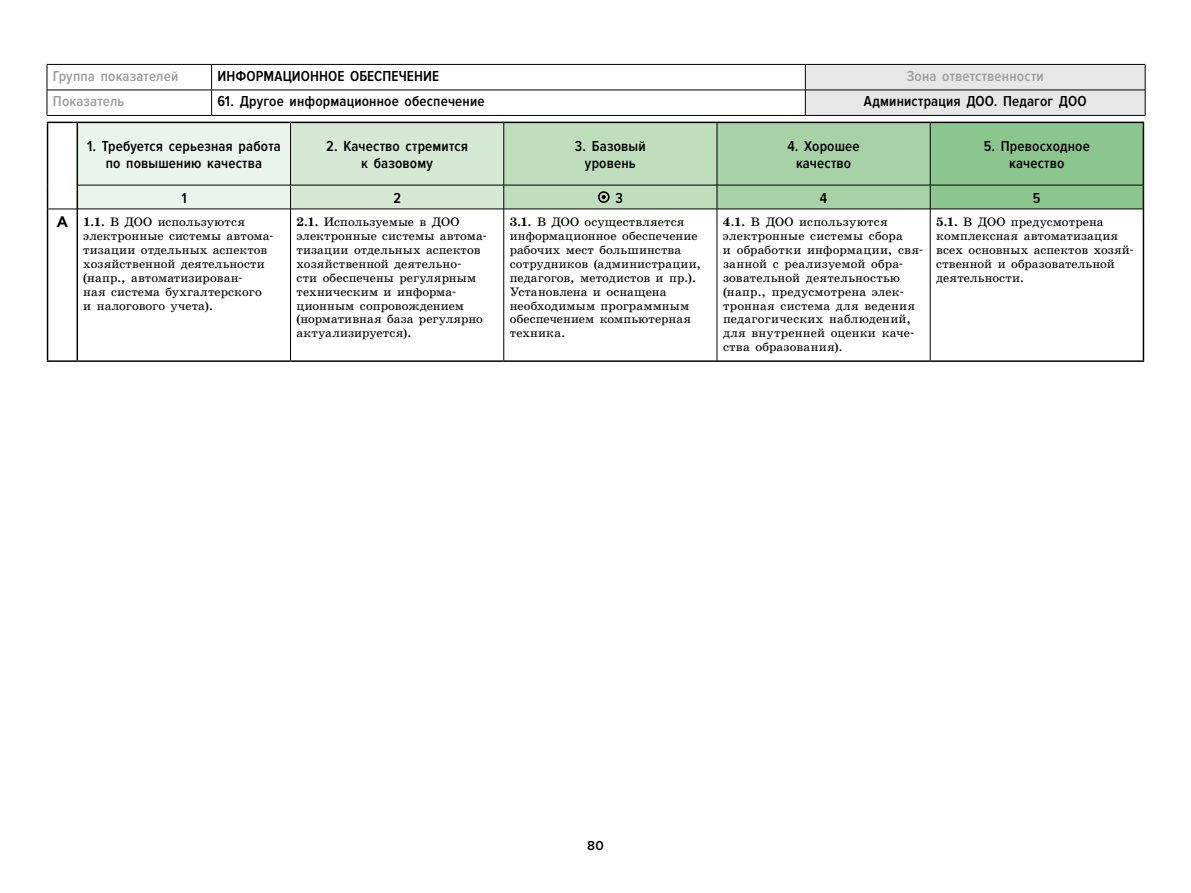
<style>
.page{position:relative;width:1191px;height:893px;background:#fff}
.page>*{position:absolute;margin:0;border:0;box-sizing:border-box;transform-origin:0 0}
.t1{font:600 15px/17px "Proxima Nova Cond";letter-spacing:.01em;color:#000;text-align:center}
.t2{font:600 15px "Proxima Nova Cond";letter-spacing:.01em;color:#9d9d9c}
.t3{font:600 13.5px "Proxima Nova";color:#000}
.t4{font:12.45px/14px "School Book C San Pin";letter-spacing:.01em;color:#000}
.s1{font-family:"Textbook New";font-weight:700;font-size:15.3px}
.s2{font-weight:700}
</style>
<div class="page">
<hr style="left:47px;top:64px;width:165px;height:1px;background:#000">
<hr style="left:212px;top:64px;width:593px;height:1px;background:#000">
<hr style="left:47px;top:90px;width:165px;height:1px;background:#000">
<svg style="left:47px;top:65px;width:1px;height:50px"></svg>
<hr style="left:212px;top:90px;width:593px;height:1px;background:#000">
<svg style="left:211px;top:65px;width:1px;height:50px"></svg>
<svg style="left:805px;top:64px;width:341px;height:51px"></svg>
<hr style="left:47px;top:115px;width:165px;height:1px;background:#000">
<hr style="left:212px;top:115px;width:593px;height:1px;background:#000">
<hr style="left:805px;top:115px;width:340px;height:1px;background:#000">
<hr style="left:290px;top:209px;width:1px;height:151px;background:#000">
<hr style="left:503px;top:209px;width:1px;height:151px;background:#000">
<hr style="left:716px;top:209px;width:1px;height:151px;background:#000">
<hr style="left:930px;top:209px;width:1px;height:151px;background:#000">
<hr style="left:930px;top:122px;width:214px;height:1px;background:#000">
<hr style="left:1142px;top:123px;width:2px;height:62px;background:#000">
<hr style="left:1142px;top:185px;width:2px;height:24px;background:#000">
<hr style="left:47px;top:209px;width:1px;height:151px;background:#000">
<hr style="left:77px;top:209px;width:1px;height:151px;background:#000">
<hr style="left:1142px;top:209px;width:2px;height:151px;background:#000">
<hr style="left:47px;top:360px;width:30px;height:2px;background:#000">
<hr style="left:77px;top:360px;width:213px;height:2px;background:#000">
<hr style="left:290px;top:360px;width:214px;height:2px;background:#000">
<hr style="left:504px;top:360px;width:213px;height:2px;background:#000">
<hr style="left:717px;top:360px;width:213px;height:2px;background:#000">
<hr style="left:930px;top:360px;width:214px;height:2px;background:#000">
<svg style="left:47px;top:122px;width:1096px;height:88px"></svg>
<p class="t2" style="left:53px;top:67px;width:127px">Группа показателей</p>
<p class="t1" style="left:218px;top:67px;width:223px">ИНФОРМАЦИОННОЕ ОБЕСПЕЧЕНИЕ</p>
<p class="t2" style="left:906px;top:67px;width:138px">Зона ответственности</p>
<p class="t2" style="left:53px;top:93px;width:73px">Показатель</p>
<p class="t1" style="left:218px;top:93px;width:268px">61. Другое информационное обеспечение</p>
<p class="t1" style="left:864px;top:93px;width:224px">Администрация ДОО. Педагог ДОО</p>
<p class="t1" style="left:87px;top:138px;width:195px">1. Требуется серьезная работа по повышению качества</p>
<p class="t1" style="left:326px;top:138px;width:143px">2. Качество стремится к базовому</p>
<p class="t1" style="left:575px;top:138px;width:72px">3. Базовый уровень</p>
<p class="t1" style="left:787px;top:138px;width:74px">4. Хорошее качество</p>
<p class="t1" style="left:983px;top:138px;width:107px">5. Превосходное качество</p>
<p class="t1" style="left:182px;top:190px;width:7px">1</p>
<p class="t1" style="left:393px;top:190px;width:9px">2</p>
<p class="t1" style="left:615px;top:190px;width:9px">3</p>
<p class="t1" style="left:820px;top:190px;width:9px">4</p>
<p class="t1" style="left:1032px;top:190px;width:9px">5</p>
<p class="t4" style="left:83px;top:215px;width:192px;text-indent:-26px"><span class="s1">А</span> <span class="s2">1.1.</span> В ДОО используются электронные системы автома&shy;тизации отдельных аспектов хозяйственной деятельности (напр. , автоматизирован-<br>ная система бухгалтерского<br>и налогового учета).</p>
<p class="t4" style="left:296px;top:215px;width:192px"><span class="s2">2.1.</span> Используемые в ДОО электронные системы автома&shy;тизации отдельных аспектов хозяйственной деятельно-<br>сти обеспечены регулярным техническим и информа&shy;ционным сопровождением (нормативная база регулярно актуализируется).</p>
<p class="t4" style="left:510px;top:215px;width:193px"><span class="s2">3.1.</span> В ДОО осуществляется информационное обеспечение рабочих мест большинства сотрудников (администрации, педагогов, методистов и пр.).<br>Установлена и оснащена необходимым программным обеспечением компьютерная техника.</p>
<p class="t4" style="left:723px;top:215px;width:202px"><span class="s2">4.1.</span> В ДОО используются электронные системы сбора<br>и обработки информации, свя&shy;занной с реализуемой обра&shy;зовательной деятельностью (напр. , предусмотрена элек&shy;тронная система для ведения педагогических наблюдений, для внутренней оценки каче&shy;ства образования).</p>
<p class="t4" style="left:936px;top:215px;width:199px"><span class="s2">5.1.</span> В ДОО предусмотрена комплексная автоматизация всех основных аспектов хозяй&shy;ственной и образовательной деятельности.</p>
<p class="t3" style="left:587px;top:838px;width:18px">80</p>
</div>
